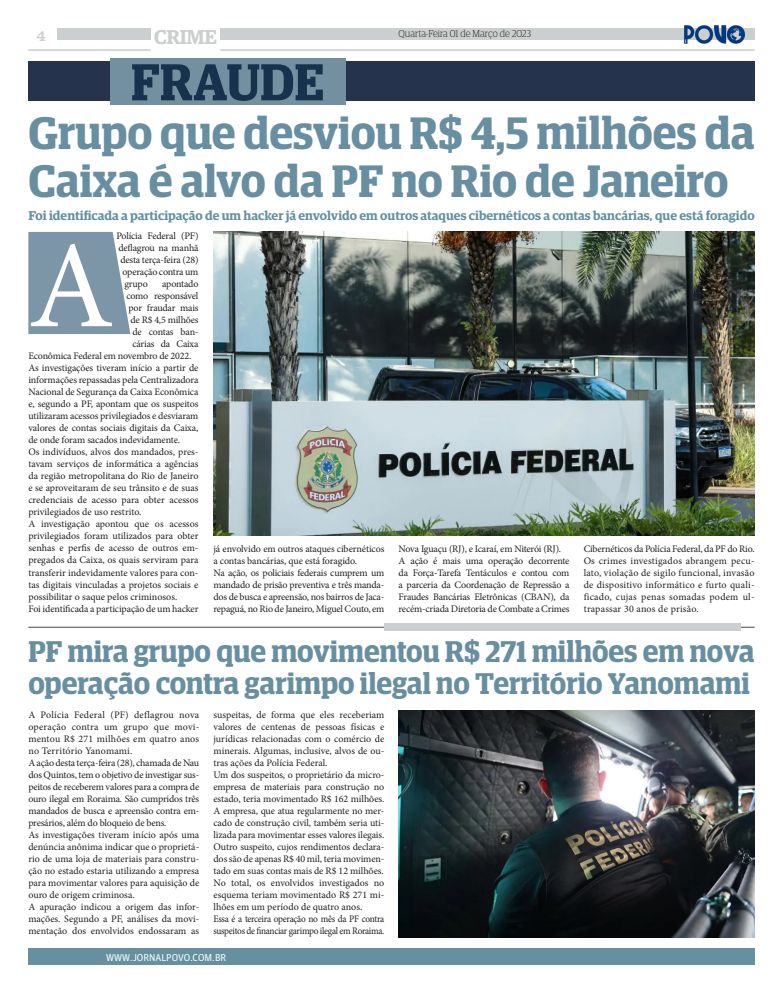
<style>
.page{position:relative;width:783px;height:993px;background:#fff}
.page>*{position:absolute;margin:0;border:0;box-sizing:border-box;transform-origin:0 0}
.t1{font:124px "Minion Pro";color:#fff}
.t2{font:600 52px "Guardian Egyptian Display";color:#18324d}
.t3{font:600 45.5px/47.8px "Guardian Egyptian Display";color:#678fa1}
.t4{font:600 30px/32px "Guardian Egyptian Display";color:#678fa1}
.t5{font:600 20px "Guardian Egyptian";letter-spacing:-.02em;color:#cccfcf}
.t6{font:16px "Clarendon BT";color:#cccfcf}
.t7{font:600 12.7px "Guardian Egyptian";color:#658fa1}
.t8{font:10px/12px "Minion Pro";letter-spacing:-.01em;color:#231f20;text-align:justify}
.t9{font:10px/12px "Minion Pro";letter-spacing:-.03em;color:#231f20;scale:.93 1}
.t10{font:300 10px "Guardian Egyptian Display";color:#231f20}
.t11{font:10px "Guardian Agate Sans G1 D Regular";color:#fff}
</style>
<div class="page">
<div style="left:28px;top:947px;width:726px;height:17px;background:#668fa0"></div>
<div style="left:220px;top:28px;width:534px;height:12px;background:#cccfcf"></div>
<div style="left:57px;top:28px;width:94px;height:12px;background:#cccfcf"></div>
<hr style="left:28px;top:49px;width:123px;height:2px;background:#cccfcf">
<hr style="left:220px;top:49px;width:534px;height:2px;background:#cccfcf">
<svg style="left:28px;top:232px;width:102px;height:102px;background:#879eae"></svg>
<hr style="left:28px;top:626px;width:726px;height:1px;background:#231f20">
<div style="left:384px;top:623px;width:356px;height:7px;background:#cccfcf"></div>
<div style="left:28px;top:61px;width:726px;height:40px;background:#25334d"></div>
<div style="left:110px;top:58px;width:235px;height:46px;background:#7390a0"></div>
<img style="left:213px;top:232px;width:541px;height:303px">
<img style="left:398px;top:710px;width:356px;height:226px">
<img style="left:684px;top:25px;width:61px;height:19px">
<h3 class="t6" style="left:36px;top:25px;width:11px">4</h3>
<p class="t10" style="left:398px;top:28px;width:134px">Quarta-Feira 01 de Março de 2023</p>
<h3 class="t5" style="left:154px;top:22px;width:64px">CRIME</h3>
<p class="t2" style="left:131px;top:54px;width:194px">FRAUDE</p>
<p class="t3" style="left:28px;top:109px;width:727px">Grupo que desviou R$ 4,5 milhões da<br>Caixa é alvo da PF no Rio de Janeiro</p>
<p class="t7" style="left:28px;top:206px;width:727px">Foi identificada a participação de um hacker já envolvido em outros ataques cibernéticos a contas bancárias, que está foragido</p>
<p class="t8" style="left:116px;top:230px;width:83px">Polícia Federal (PF)</p>
<p class="t8" style="left:118px;top:242px;width:82px">deflagrou na manhã</p>
<p class="t8" style="left:120px;top:254px;width:80px">desta terça-feira (28)</p>
<p class="t8" style="left:122px;top:266px;width:78px">operação contra um</p>
<p class="t8" style="left:124px;top:278px;width:25px">grupo</p>
<p class="t8" style="left:162px;top:278px;width:38px">apontado</p>
<p class="t8" style="left:126px;top:290px;width:74px">como responsável</p>
<p class="t8" style="left:128px;top:302px;width:72px">por fraudar mais</p>
<p class="t8" style="left:130px;top:314px;width:70px">de R$ 4,5 milhões</p>
<p class="t8" style="left:132px;top:326px;width:68px">de contas ban-</p>
<p class="t8" style="left:132px;top:338px;width:68px">cárias da Caixa</p>
<p class="t8" style="left:28px;top:350px;width:164px">Econômica Federal em novembro de 2022.</p>
<p class="t8" style="left:28px;top:362px;width:172px">As investigações tiveram início a partir de informações repassadas pela Centralizadora Nacional de Segurança da Caixa Econômica e, segundo a PF, apontam que os suspeitos utilizaram acessos privilegiados e desviaram valores de contas sociais digitais da Caixa, de onde foram sacados indevidamente.</p>
<p class="t8" style="left:28px;top:446px;width:172px">Os indivíduos, alvos dos mandados, pres&shy;tavam serviços de informática a agências da região metropolitana do Rio de Janeiro e se aproveitaram de seu trânsito e de suas credenciais de acesso para obter acessos privilegiados de uso restrito.</p>
<p class="t8" style="left:28px;top:518px;width:172px">A investigação apontou que os acessos privilegiados foram utilizados para obter senhas e perfis de acesso de outros em&shy;pregados da Caixa, os quais serviram para transferir indevidamente valores para con&shy;tas digitais vinculadas a projetos sociais e possibilitar o saque pelos criminosos.</p>
<p class="t8" style="left:28px;top:602px;width:172px">Foi identificada a participação de um hacker</p>
<p class="t1" style="left:28px;top:203px;width:87px">A</p>
<p class="t8" style="left:583px;top:542px;width:172px">Cibernéticos da Polícia Federal, da PF do Rio.</p>
<p class="t8" style="left:583px;top:554px;width:172px">Os crimes investigados abrangem pecu&shy;lato, violação de sigilo funcional, invasão de dispositivo informático e furto quali&shy;ficado, cujas penas somadas podem ul&shy;trapassar 30 anos de prisão.</p>
<p class="t4" style="left:28px;top:635px;width:727px">PF mira grupo que movimentou R$ 271 milhões em nova operação contra garimpo ilegal no Território Yanomami</p>
<p class="t8" style="left:28px;top:708px;width:172px">A Polícia Federal (PF) deflagrou nova operação contra um grupo que movi&shy;mentou R$ 271 milhões em quatro anos no Território Yanomami.</p>
<p class="t8" style="left:28px;top:756px;width:172px">A ação desta terça-feira (28), chamada de Nau dos Quintos, tem o objetivo de investigar sus&shy;peitos de receberem valores para a compra de ouro ilegal em Roraima. São cumpridos três mandados de busca e apreensão contra em&shy;presários, além do bloqueio de bens.</p>
<p class="t8" style="left:28px;top:828px;width:172px">As investigações tiveram início após uma denúncia anônima indicar que o proprietá&shy;rio de uma loja de materiais para constru&shy;ção no estado estaria utilizando a empresa para movimentar valores para aquisição de ouro de origem criminosa.</p>
<p class="t8" style="left:28px;top:900px;width:172px">A apuração indicou a origem das infor&shy;mações. Segundo a PF, análises da movi&shy;mentação dos envolvidos endossaram as</p>
<p class="t8" style="left:213px;top:542px;width:172px">já envolvido em outros ataques cibernéticos a contas bancárias, que está foragido.</p>
<p class="t8" style="left:213px;top:566px;width:172px">Na ação, os policiais federais cumprem um mandado de prisão preventiva e três manda&shy;dos de busca e apreensão, nos bairros de Jaca&shy;repaguá, no Rio de Janeiro, Miguel Couto, em</p>
<p class="t8" style="left:398px;top:542px;width:164px">Nova Iguaçu (RJ), e Icaraí, em Niterói (RJ).</p>
<p class="t8" style="left:398px;top:554px;width:172px">A ação é mais uma operação decorrente da Força-Tarefa Tentáculos e contou com a parceria da Coordenação de Repressão a Fraudes Bancárias Eletrônicas (CBAN), da recém-criada Diretoria de Combate a Crimes</p>
<p class="t8" style="left:213px;top:708px;width:172px">suspeitas, de forma que eles receberiam valores de centenas de pessoas físicas e jurídicas relacionadas com o comércio de minerais. Algumas, inclusive, alvos de ou&shy;tras ações da Polícia Federal.</p>
<p class="t8" style="left:213px;top:768px;width:172px">Um dos suspeitos, o proprietário da micro&shy;empresa de materiais para construção no estado, teria movimentado R$ 162 milhões.<br>A empresa, que atua regularmente no mer&shy;cado de construção civil, também seria uti&shy;lizada para movimentar esses valores ilegais.</p>
<p class="t8" style="left:213px;top:840px;width:172px">Outro suspeito, cujos rendimentos declara&shy;dos são de apenas R$ 40 mil, teria movimen&shy;tado em suas contas mais de R$ 12 milhões.</p>
<p class="t8" style="left:213px;top:876px;width:172px">No total, os envolvidos investigados no esquema teriam movimentado R$ 271 mi&shy;lhões em um período de quatro anos.</p>
<p class="t9" style="left:213px;top:912px;width:185px">Essa é a terceira operação no mês da PF contra suspeitos de financiar garimpo ilegal em Roraima.</p>
<p class="t11" style="left:106px;top:949px;width:122px">WWW.JORNALPOVO.COM.BR</p>
</div>
